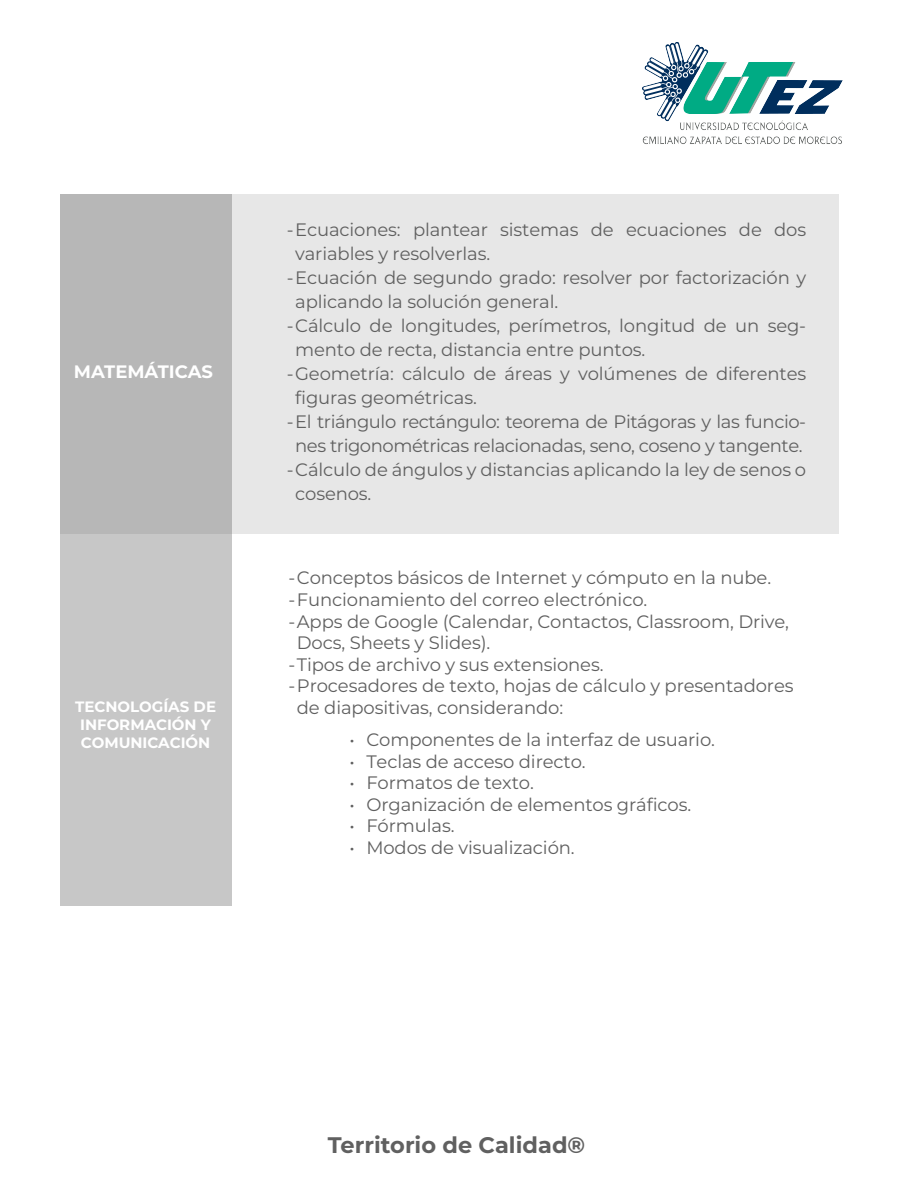
<style>
.page{position:relative;width:918px;height:1188px;background:#fff}
.page>*{position:absolute;margin:0;border:0;box-sizing:border-box;transform-origin:0 0}
.t1{font:700 22.5px "Montserrat";color:#606060}
.t2{font:18px "Montserrat";letter-spacing:-.005em;color:#606060}
.t3{font:18px "Montserrat";letter-spacing:-.025em;color:#606060}
.t4{font:700 18px "Montserrat";color:#fff}
.t5{font:700 15px/18px "Montserrat";color:#fff;text-align:center}
</style>
<div class="page">
<img style="left:642px;top:42px;width:201px;height:102px">
<div style="left:60px;top:194px;width:171px;height:712px;background:#c7c7c7"></div>
<svg style="left:60px;top:194px;width:779px;height:339px;fill:#e7e7e7"></svg>
<p class="t4" style="left:74px;top:359px;width:141px">MATEMÁTICAS</p>
<p class="t5" style="left:75px;top:697px;width:142px">TECNOLOGÍAS DE<br>INFORMACIÓN Y<br>COMUNICACIÓN</p>
<p class="t2" style="left:287px;top:218px;width:521px">-Ecuaciones: plantear sistemas de ecuaciones de dos</p>
<p class="t2" style="left:295px;top:242px;width:196px">variables y resolverlas.</p>
<p class="t2" style="left:287px;top:266px;width:521px">-Ecuación de segundo grado: resolver por factorización y</p>
<p class="t2" style="left:295px;top:290px;width:265px">aplicando la solución general.</p>
<p class="t2" style="left:287px;top:314px;width:521px">-Cálculo de longitudes, perímetros, longitud de un seg-</p>
<p class="t2" style="left:295px;top:338px;width:352px">mento de recta, distancia entre puntos.</p>
<p class="t2" style="left:287px;top:362px;width:521px">-Geometría: cálculo de áreas y volúmenes de diferentes</p>
<p class="t2" style="left:295px;top:386px;width:183px">figuras geométricas.</p>
<p class="t3" style="left:287px;top:410px;width:521px">-El triángulo rectángulo: teorema de Pitágoras y las funcio-</p>
<p class="t3" style="left:295px;top:434px;width:509px">nes trigonométricas relacionadas, seno, coseno y tangente.</p>
<p class="t2" style="left:287px;top:458px;width:521px">-Cálculo de ángulos y distancias aplicando la ley de senos o</p>
<p class="t2" style="left:295px;top:482px;width:78px">cosenos.</p>
<p class="t2" style="left:288px;top:566px;width:484px">-Conceptos básicos de Internet y cómputo en la nube.</p>
<p class="t2" style="left:288px;top:588px;width:360px">-Funcionamiento del correo electrónico.</p>
<p class="t2" style="left:288px;top:609px;width:502px">-Apps de Google (Calendar, Contactos, Classroom, Drive,</p>
<p class="t2" style="left:297px;top:631px;width:195px">Docs, Sheets y Slides).</p>
<p class="t2" style="left:288px;top:652px;width:317px">-Tipos de archivo y sus extensiones.</p>
<p class="t2" style="left:288px;top:674px;width:507px">-Procesadores de texto, hojas de cálculo y presentadores</p>
<p class="t2" style="left:297px;top:696px;width:268px">de diapositivas, considerando:</p>
<p class="t2" style="left:349px;top:728px;width:367px">• Componentes de la interfaz de usuario.</p>
<p class="t2" style="left:349px;top:749px;width:238px">• Teclas de acceso directo.</p>
<p class="t2" style="left:349px;top:771px;width:186px">• Formatos de texto.</p>
<p class="t2" style="left:349px;top:792px;width:343px">• Organización de elementos gráficos.</p>
<p class="t2" style="left:349px;top:814px;width:107px">• Fórmulas.</p>
<p class="t2" style="left:349px;top:836px;width:227px">• Modos de visualización.</p>
<p class="t1" style="left:328px;top:1129px;width:259px">Territorio de Calidad®</p>
</div>
